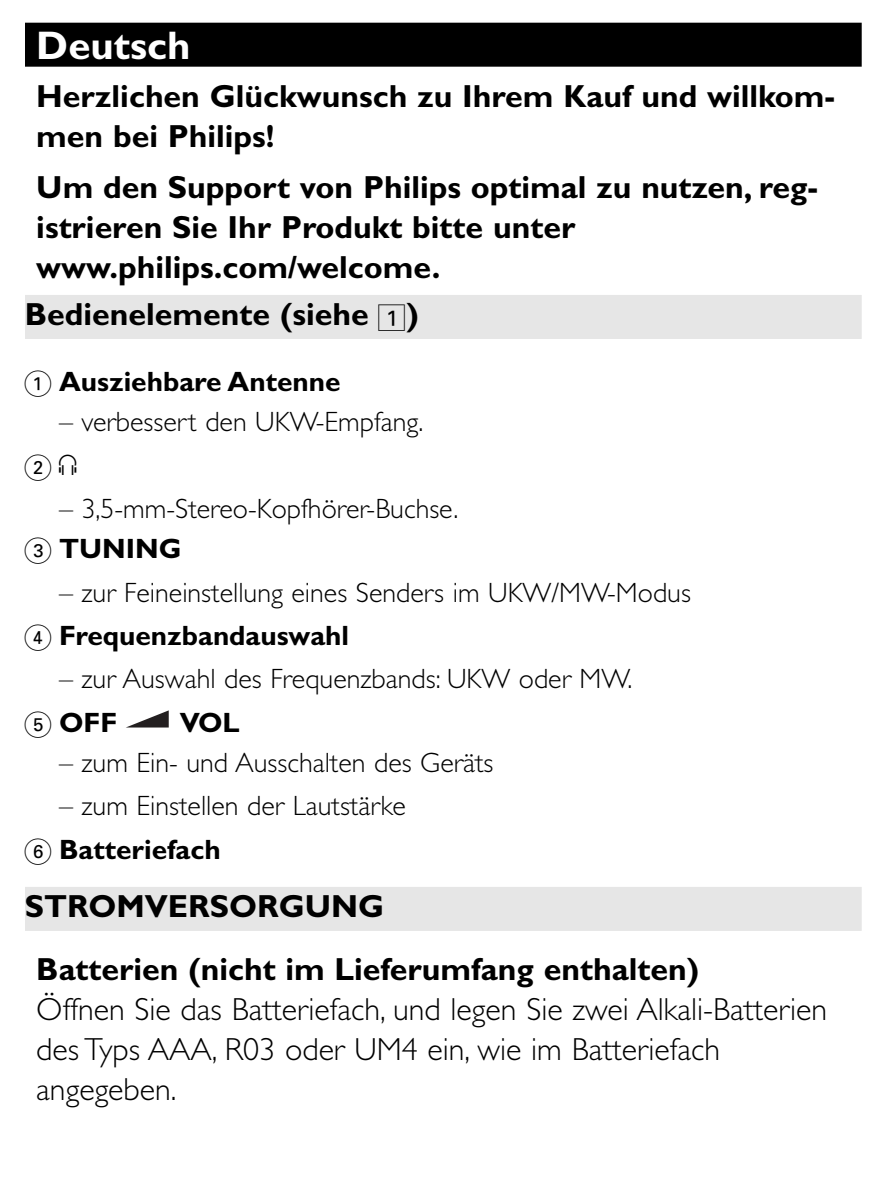
<style>
.page{position:relative;width:884px;height:1188px;background:#fff}
.page>*{position:absolute;margin:0;border:0;box-sizing:border-box;transform-origin:0 0}
.t1{font:700 40px "Gill Alt One";color:#fff}
.t2{font:700 32px/40px "Gill Alt One";color:#000}
.t3{font:300 32px/40px "Gill Alt One";color:#000}
.t4{font:300 28px/43.6px "Gill Alt One";color:#000}
.t5{font:700 28px "Gill Alt One";color:#000}
.t6{font:28px "Audio One 1";color:#000}
.s1{font-family:"Audio Two 2";font-weight:400;font-size:28px}
.s2{font-family:"Audio One 1";font-weight:400}
.s3{font-family:"Audio Six 6"}
.s4{font-weight:700}
</style>
<div class="page">
<div style="left:25px;top:23px;width:837px;height:44px;background:#000"></div>
<div style="left:25px;top:295px;width:837px;height:44px;background:#e6e6e6"></div>
<div style="left:25px;top:887px;width:837px;height:44px;background:#e6e6e6"></div>
<svg style="left:126px;top:710px;width:43px;height:18px"></svg>
<h1 class="t1" style="left:36px;top:30px;width:156px">Deutsch</h1>
<p class="t2" style="left:36px;top:79px;width:800px">Herzlichen Glückwunsch zu Ihrem Kauf und willkom&shy;men bei Philips!</p>
<p class="t2" style="left:36px;top:170px;width:783px">Um den Support von Philips optimal zu nutzen, reg&shy;istrieren Sie Ihr Produkt bitte unter www.philips.com/welcome.</p>
<p class="t2" style="left:25px;top:297px;width:395px">Bedienelemente (siehe <span class="s1">1</span>)</p>
<p class="t5" style="left:25px;top:372px;width:317px"><span class="s2">1</span> Ausziehbare Antenne</p>
<p class="t4" style="left:59px;top:403px;width:366px">– verbessert den UKW-Empfang.</p>
<p class="t6" style="left:25px;top:453px;width:54px">2<span class="s3">p</span></p>
<p class="t4" style="left:25px;top:492px;width:435px;line-height:40px;text-indent:34px">– 3,5-mm-Stereo-Kopfhörer-Buchse.<br><span class="s2">3</span> <span class="s4">TUNING</span></p>
<p class="t4" style="left:25px;top:574px;width:667px;text-indent:34px">– zur Feineinstellung eines Senders im UKW/MW-Modus<br><span class="s2">4</span> <span class="s4">Frequenzbandauswahl</span></p>
<p class="t4" style="left:25px;top:660px;width:609px;text-indent:34px">– zur Auswahl des Frequenzbands: UKW oder MW.<br><span class="s2">5</span> <span class="s4">OFF</span></p>
<p class="t5" style="left:180px;top:712px;width:62px">VOL</p>
<p class="t4" style="left:59px;top:744px;width:436px">– zum Ein- und Ausschalten des Geräts</p>
<p class="t4" style="left:25px;top:787px;width:382px;text-indent:34px">– zum Einstellen der Lautstärke<br><span class="s2">6</span> <span class="s4">Batteriefach</span></p>
<p class="t2" style="left:36px;top:878px;width:664px;line-height:62.8px;text-indent:-11px">STROMVERSORGUNG<br>Batterien (nicht im Lieferumfang enthalten)</p>
<p class="t3" style="left:36px;top:993px;width:792px">Öffnen Sie das Batteriefach, und legen Sie zwei Alkali-Batterien des Typs AAA, R03 oder UM4 ein, wie im Batteriefach angegeben.</p>
</div>
